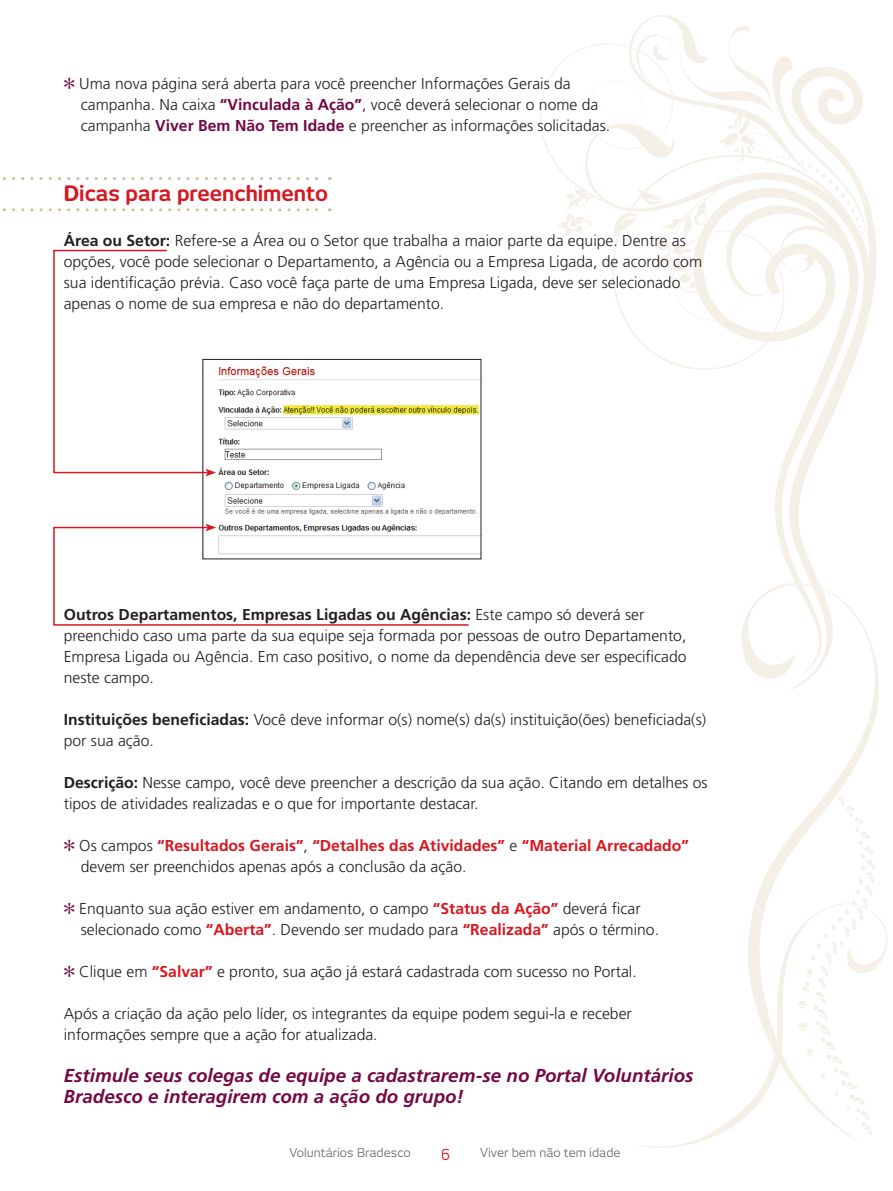
<style>
.page{position:relative;width:893px;height:1191px;background:#fff}
.page>*{position:absolute;margin:0;border:0;box-sizing:border-box;transform-origin:0 0}
.t1{font:700 21px "New June";color:#d7171f}
.t2{font:italic 700 18.75px/21px "Frutiger";color:#740943}
.t3{font:300 15.75px/21px "Frutiger";color:#231f20}
.t4{font:700 15.75px/21px "Frutiger";color:#d7171f}
.t5{font:15px "New June";color:#d7171f}
.t6{font:12px "New June";color:#6c6d70}
.s1{font-weight:700;color:#740943}
.s2{font-weight:700}
.s3{font-weight:300;color:#231f20}
.s4{font-weight:700;color:#d7171f}
</style>
<div class="page">
<svg style="left:859px;top:217px;width:18px;height:131px"></svg>
<svg style="left:693px;top:296px;width:166px;height:287px"></svg>
<svg style="left:540px;top:15px;width:332px;height:281px"></svg>
<svg style="left:640px;top:918px;width:248px;height:229px"></svg>
<svg style="left:741px;top:583px;width:138px;height:561px"></svg>
<svg style="left:798px;top:793px;width:77px;height:342px"></svg>
<svg style="left:205px;top:366px;width:274px;height:189px"></svg>
<svg style="left:3px;top:208px;width:327px;height:3px"></svg>
<svg style="left:3px;top:177px;width:327px;height:3px"></svg>
<svg style="left:53px;top:249px;width:163px;height:227px"></svg>
<svg style="left:53px;top:523px;width:417px;height:103px"></svg>
<p class="t3" style="left:79px;top:73px;width:532px">Uma nova página será aberta para você preencher Informações Gerais da campanha. Na caixa <span class="s1">“Vinculada à Ação”</span>, você deverá selecionar o nome da campanha <span class="s1">Viver Bem Não Tem Idade</span> e preencher as informações solicitadas.</p>
<h1 class="t1" style="left:64px;top:181px;width:266px">Dicas para preenchimento</h1>
<p class="t3" style="left:64px;top:231px;width:640px"><span class="s2">Área ou Setor:</span> Refere-se a Área ou o Setor que trabalha a maior parte da equipe. Dentre as opções, você pode selecionar o Departamento, a Agência ou a Empresa Ligada, de acordo com sua identificação prévia. Caso você faça parte de uma Empresa Ligada, deve ser selecionado apenas o nome de sua empresa e não do departamento.</p>
<p class="t3" style="left:64px;top:604px;width:624px"><span class="s2">Outros Departamentos, Empresas Ligadas ou Agências:</span> Este campo só deverá ser preenchido caso uma parte da sua equipe seja formada por pessoas de outro Departamento, Empresa Ligada ou Agência. Em caso positivo, o nome da dependência deve ser especificado neste campo.</p>
<p class="t3" style="left:64px;top:709px;width:644px"><span class="s2">Instituições beneficiadas:</span> Você deve informar o(s) nome(s) da(s) instituição(ões) beneficiada(s) por sua ação.</p>
<p class="t3" style="left:64px;top:772px;width:645px"><span class="s2">Descrição:</span> Nesse campo, você deve preencher a descrição da sua ação. Citando em detalhes os tipos de atividades realizadas e o que for importante destacar.</p>
<p class="t4" style="left:79px;top:834px;width:611px"><span class="s3">Os campos</span> “Resultados Gerais”<span class="s3">,</span> “Detalhes das Atividades” <span class="s3">e</span> “Material Arrecadado” <span class="s3">devem ser preenchidos apenas após a conclusão da ação.</span></p>
<p class="t3" style="left:79px;top:898px;width:581px">Enquanto sua ação estiver em andamento, o campo <span class="s4">“Status da Ação”</span> deverá ficar selecionado como <span class="s4">“Aberta”</span>. Devendo ser mudado para <span class="s4">“Realizada”</span> após o término.</p>
<p class="t3" style="left:79px;top:961px;width:559px">Clique em <span class="s4">“Salvar”</span> e pronto, sua ação já estará cadastrada com sucesso no Portal.</p>
<p class="t3" style="left:64px;top:1003px;width:570px">Após a criação da ação pelo líder, os integrantes da equipe podem segui-la e receber informações sempre que a ação for atualizada.</p>
<p class="t2" style="left:64px;top:1064px;width:631px">Estimule seus colegas de equipe a cadastrarem-se no Portal Voluntários<br>Bradesco e interagirem com a ação do grupo!</p>
<p class="t6" style="left:289px;top:1145px;width:123px">Voluntários Bradesco</p>
<p class="t5" style="left:441px;top:1145px;width:10px">6</p>
<p class="t6" style="left:480px;top:1145px;width:142px">Viver bem não tem idade</p>
</div>
